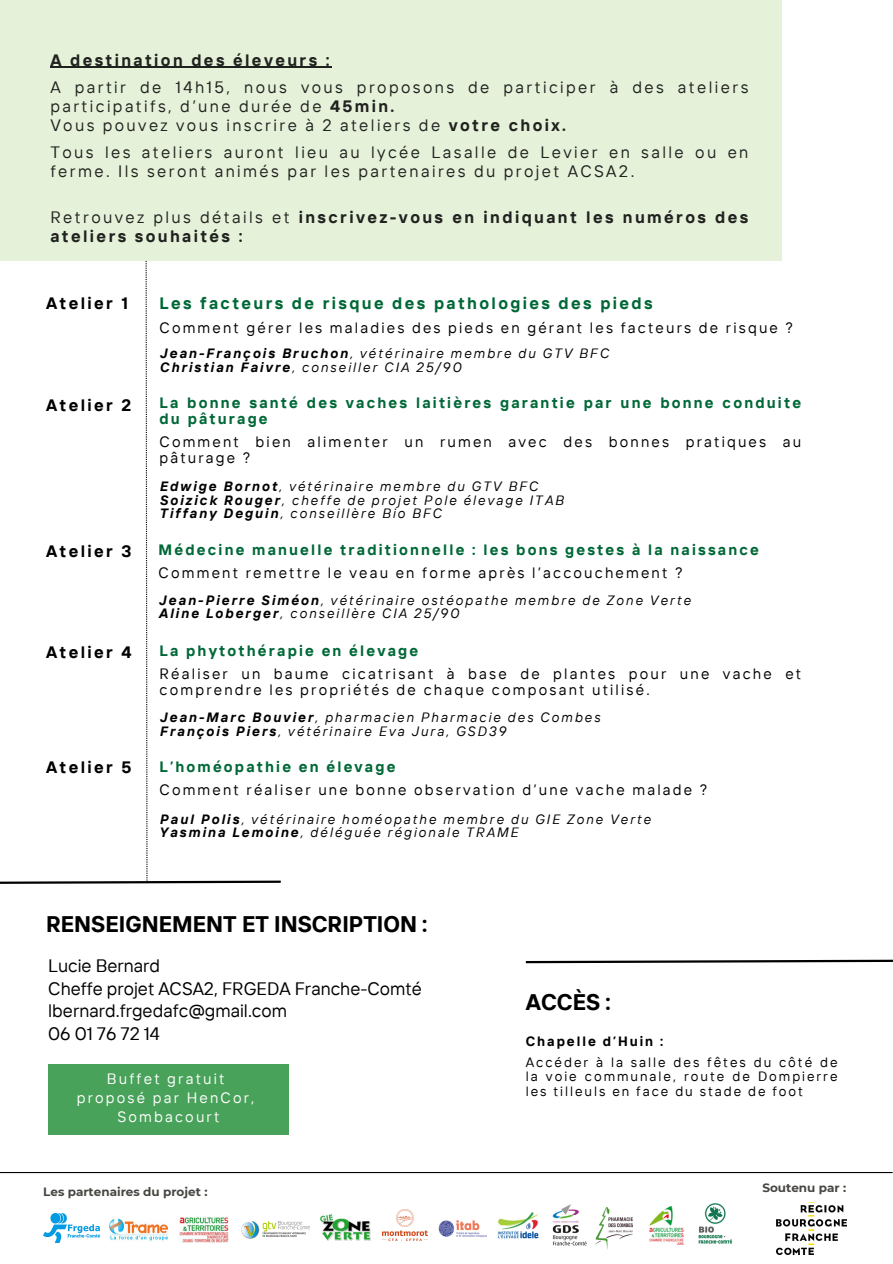
<style>
.page{position:relative;width:893px;height:1264px;background:#fff}
.page>*{position:absolute;margin:0;border:0;box-sizing:border-box;transform-origin:0 0}
.t1{font:700 22.5px "TT Interphases";color:#000}
.t2{font:18px "TT Interphases";color:#000}
.t3{font:16.5px/19px "TT Interphases";letter-spacing:.145em;color:#000}
.t4{font:700 16.5px/19px "TT Interphases";letter-spacing:.145em;color:#000}
.t5{font:700 16.5px "TT Interphases";letter-spacing:.145em;color:#006837}
.t6{font:15px/15.8px "TT Interphases";letter-spacing:.145em;color:#000}
.t7{font:700 15px/15.8px "TT Interphases";letter-spacing:.145em;color:#006837}
.t8{font:15px/19px "TT Interphases";letter-spacing:.145em;color:#fff;text-align:center}
.t9{font:italic 13.5px "TT Interphases";letter-spacing:.145em;color:#000}
.t10{font:13.5px/14.5px "TT Interphases";letter-spacing:.145em;color:#000;text-align:justify}
.t11{font:700 13.5px "TT Interphases";letter-spacing:.145em;color:#000}
.t12{font:700 12px "Montserrat";color:#474642}
.s1{font-weight:700}
.s2{font-weight:400}
</style>
<div class="page">
<img style="left:241px;top:1221px;width:69px;height:18px">
<img style="left:320px;top:1214px;width:51px;height:26px">
<img style="left:382px;top:1209px;width:45px;height:31px">
<img style="left:110px;top:1218px;width:58px;height:23px">
<img style="left:595px;top:1207px;width:37px;height:42px">
<img style="left:552px;top:1204px;width:35px;height:42px">
<img style="left:497px;top:1212px;width:42px;height:27px">
<img style="left:179px;top:1217px;width:49px;height:25px">
<img style="left:649px;top:1206px;width:35px;height:38px">
<img style="left:776px;top:1202px;width:70px;height:51px">
<img style="left:438px;top:1220px;width:49px;height:18px">
<img style="left:43px;top:1213px;width:56px;height:28px">
<img style="left:698px;top:1203px;width:35px;height:41px">
<hr style="left:0;top:1171px;width:892px;height:2px;background:#000">
<div style="left:48px;top:1063px;width:240px;height:71px;background:#48a259"></div>
<div style="left:0;top:0;width:782px;height:261px;background:#e6f1da"></div>
<hr style="left:50px;top:67px;width:282px;height:1px;background:#000">
<svg style="left:525px;top:959px;width:367px;height:5px"></svg>
<svg style="left:0;top:261px;width:281px;height:623px"></svg>
<p class="t4" style="left:50px;top:50px;width:280px">A destination des éleveurs :</p>
<p class="t3" style="left:50px;top:77px;width:699px">A partir de 14h15, nous vous proposons de participer à des ateliers participatifs, d’une durée de <span class="s1">45min.<br></span>Vous pouvez vous inscrire à 2 ateliers de <span class="s1">votre choix.</span></p>
<p class="t3" style="left:50px;top:142px;width:699px">Tous les ateliers auront lieu au lycée Lasalle de Levier en salle ou en ferme. Ils seront animés par les partenaires du projet ACSA2.</p>
<p class="t4" style="left:50px;top:207px;width:699px"><span class="s2">Retrouvez plus détails et</span> inscrivez-vous en indiquant les numéros des ateliers souhaités :</p>
<p class="t4" style="left:46px;top:293px;width:83px">Atelier 1</p>
<p class="t5" style="left:159px;top:293px;width:494px">Les facteurs de risque des pathologies des pieds</p>
<p class="t9" style="left:159px;top:345px;width:450px"><span class="s1">Jean-François Bruchon</span>, vétérinaire membre du GTV BFC</p>
<p class="t9" style="left:159px;top:358px;width:303px"><span class="s1">Christian Faivre</span>, conseiller CIA 25/90</p>
<p class="t4" style="left:46px;top:395px;width:87px">Atelier 2</p>
<p class="t7" style="left:159px;top:395px;width:643px">La bonne santé des vaches laitières garantie par une bonne conduite du pâturage</p>
<p class="t6" style="left:159px;top:319px;width:635px">Comment gérer les maladies des pieds en gérant les facteurs de risque ?</p>
<p class="t6" style="left:159px;top:434px;width:643px">Comment bien alimenter un rumen avec des bonnes pratiques au pâturage ?</p>
<p class="t9" style="left:159px;top:477px;width:380px"><span class="s1">Edwige Bornot</span>, vétérinaire membre du GTV BFC</p>
<p class="t9" style="left:159px;top:491px;width:405px"><span class="s1">Soizick Rouger</span>, cheffe de projet Pole élevage ITAB</p>
<p class="t9" style="left:159px;top:504px;width:283px"><span class="s1">Tiffany Deguin</span>, conseillère Bio BFC</p>
<p class="t4" style="left:46px;top:541px;width:87px">Atelier 3</p>
<p class="t7" style="left:159px;top:541px;width:601px">Médecine manuelle traditionnelle : les bons gestes à la naissance</p>
<p class="t9" style="left:159px;top:591px;width:533px"><span class="s1">Jean-Pierre Siméon</span>, vétérinaire ostéopathe membre de Zone Verte</p>
<p class="t9" style="left:159px;top:605px;width:301px"><span class="s1">Aline Loberger</span>, conseillère CIA 25/90</p>
<p class="t4" style="left:46px;top:642px;width:87px">Atelier 4</p>
<p class="t7" style="left:159px;top:642px;width:260px">La phytothérapie en élevage</p>
<p class="t6" style="left:159px;top:564px;width:525px">Comment remettre le veau en forme après l’accouchement ?</p>
<p class="t6" style="left:160px;top:665px;width:643px">Réaliser un baume cicatrisant à base de plantes pour une vache et comprendre les propriétés de chaque composant utilisé.</p>
<p class="t9" style="left:159px;top:708px;width:442px"><span class="s1">Jean-Marc Bouvier</span>, pharmacien Pharmacie des Combes</p>
<p class="t9" style="left:159px;top:722px;width:348px"><span class="s1">François Piers</span>, vétérinaire Eva Jura, GSD39</p>
<p class="t4" style="left:46px;top:757px;width:87px">Atelier 5</p>
<p class="t7" style="left:159px;top:758px;width:237px">L’homéopathie en élevage</p>
<p class="t9" style="left:159px;top:810px;width:493px"><span class="s1">Paul Polis</span>, vétérinaire homéopathe membre du GIE Zone Verte</p>
<p class="t9" style="left:159px;top:823px;width:360px"><span class="s1">Yasmina Lemoine</span>, déléguée régionale TRAME</p>
<p class="t6" style="left:159px;top:781px;width:549px">Comment réaliser une bonne observation d’une vache malade ?</p>
<p class="t1" style="left:46px;top:909px;width:383px">RENSEIGNEMENT ET INSCRIPTION :</p>
<p class="t2" style="left:48px;top:954px;width:113px">Lucie Bernard</p>
<p class="t2" style="left:48px;top:976px;width:375px">Cheffe projet ACSA2, FRGEDA Franche-Comté</p>
<p class="t2" style="left:48px;top:999px;width:240px">lbernard.frgedafc@gmail.com</p>
<p class="t2" style="left:48px;top:1021px;width:113px">06 01 76 72 14</p>
<p class="t8" style="left:77px;top:1068px;width:179px">Buffet gratuit proposé par HenCor,<br>Sombacourt</p>
<p class="t1" style="left:525px;top:987px;width:86px">ACCÈS :</p>
<p class="t11" style="left:525px;top:1032px;width:139px">Chapelle d’Huin :</p>
<p class="t10" style="left:525px;top:1054px;width:313px">Accéder à la salle des fêtes du côté de la voie communale, route de Dompierre les tilleuls en face du stade de foot</p>
<p class="t12" style="left:43px;top:1184px;width:166px">Les partenaires du projet :</p>
<p class="t12" style="left:762px;top:1180px;width:85px">Soutenu par :</p>
</div>
